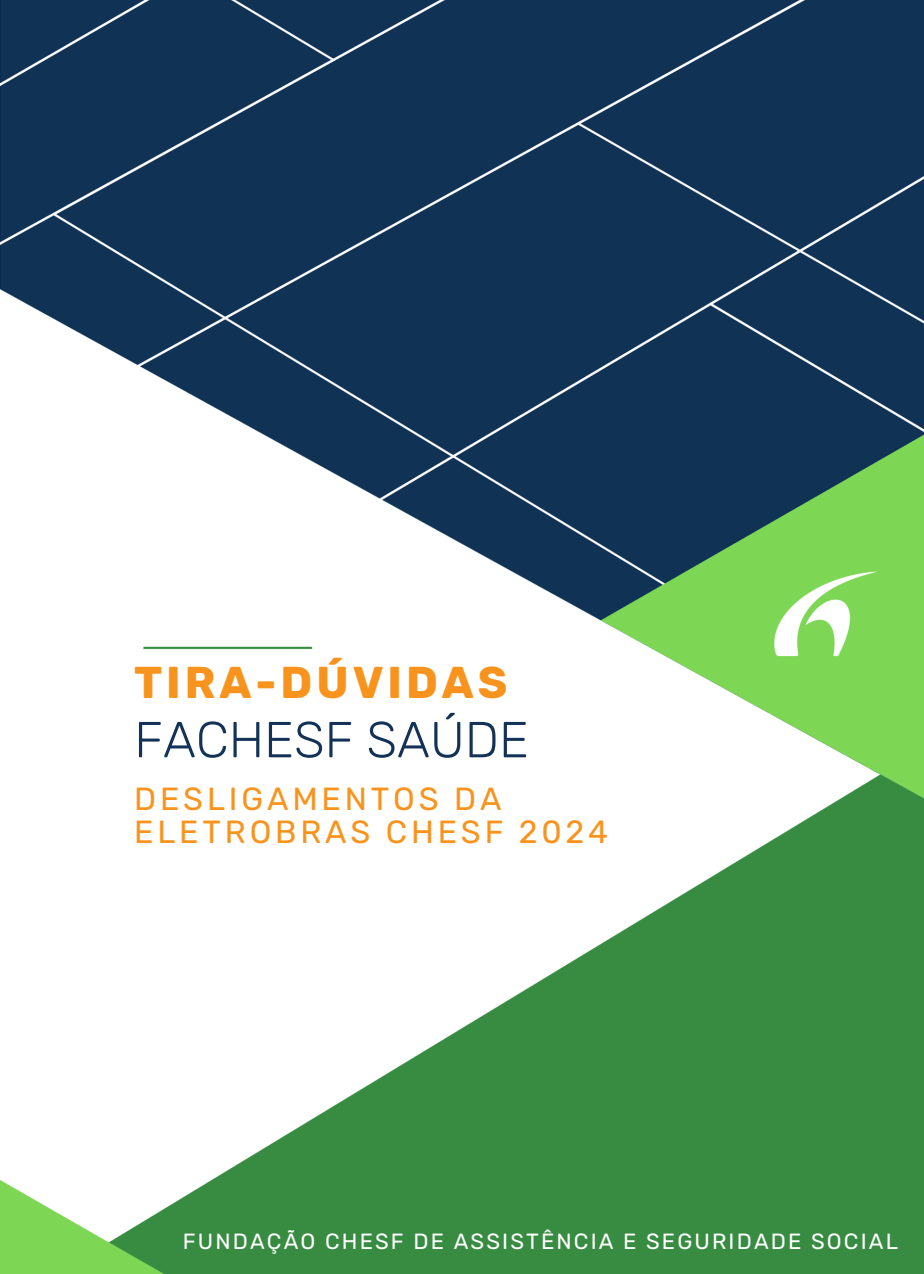
<style>
.page{position:relative;width:924px;height:1274px;background:#fff}
.page>*{position:absolute;margin:0;border:0;box-sizing:border-box;transform-origin:0 0}
.t1{font:300 50.6px "Rubik";color:#133257}
.t2{font:700 44.4px "Rubik";letter-spacing:.09em;color:#f8941d}
.t3{font:32px/33px "Rubik";letter-spacing:.12em;color:#f8941d}
.t4{font:22px "Rubik";letter-spacing:.095em;color:#fff}
</style>
<div class="page">
<img style="left:0;top:0;width:924px;height:1273px">
<h1 class="t2" style="left:134px;top:657px;width:375px">TIRA-DÚVIDAS</h1>
<h2 class="t1" style="left:134px;top:710px;width:396px">FACHESF SAÚDE</h2>
<h2 class="t3" style="left:134px;top:782px;width:475px">DESLIGAMENTOS DA<br>ELETROBRAS CHESF 2024</h2>
<p class="t4" style="left:183px;top:1228px;width:717px">FUNDAÇÃO CHESF DE ASSISTÊNCIA E SEGURIDADE SOCIAL</p>
</div>
